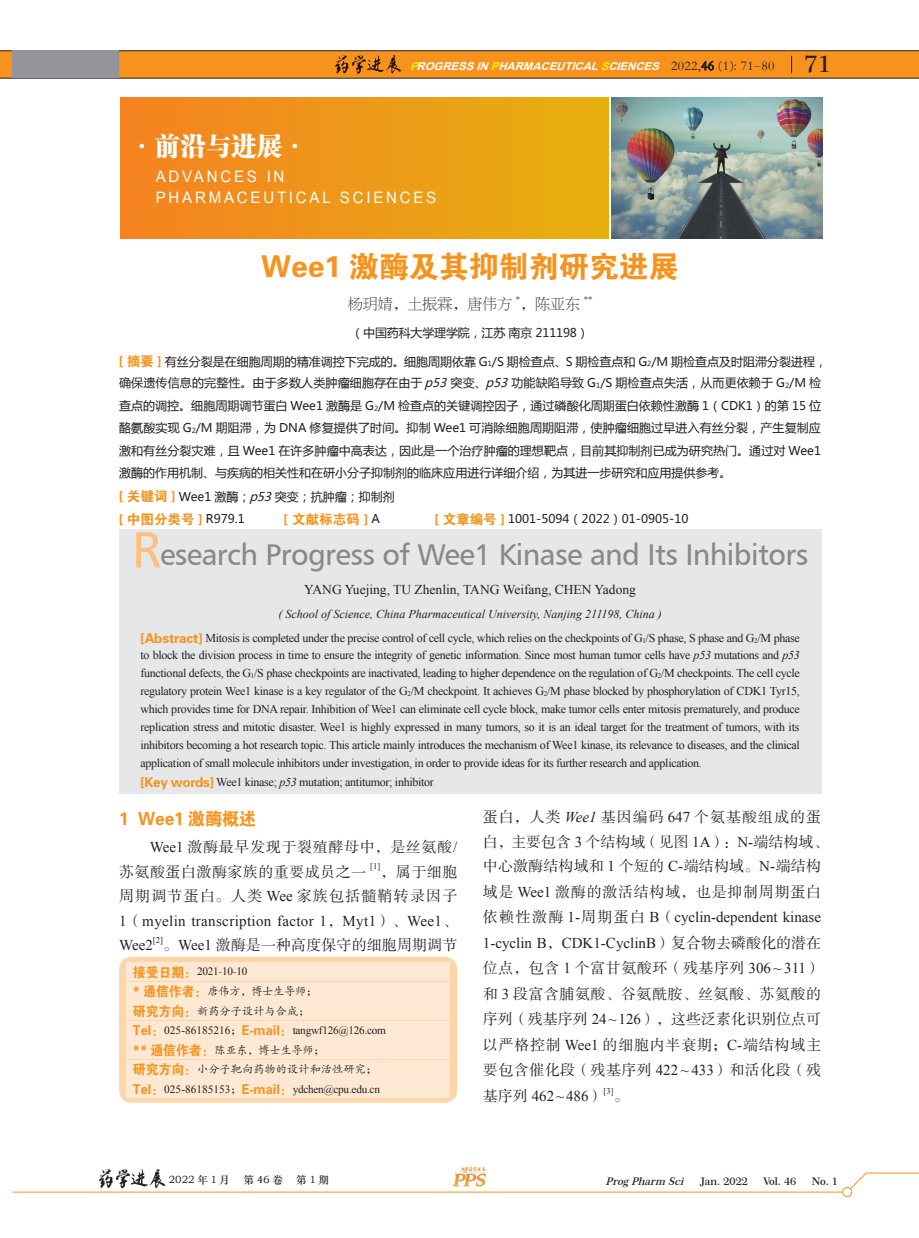
<style>
.page{position:relative;width:919px;height:1238px;background:#fff}
.page>*{position:absolute;margin:0;border:0;box-sizing:border-box;transform-origin:0 0}
.t1{font:30px "Humanist 777 BT Roman B";letter-spacing:-.02em;color:#87898c}
.t2{font:30px "FZDHTK GBK1 0";color:#f7931d}
.t3{font:25.5px "FZCSJW GB1 0";color:#fff}
.t4{font:600 23.1px "Century 751 BT";color:#231f20}
.t5{font:18px "FZDHTK GBK1 0";color:#f7931d;scale:.95 1}
.t6{font:15.75px/21.8px "Arial Narrow";letter-spacing:.15em;color:#fff;scale:1.16 1}
.t7{font:15px/25.5px "FZSSK GBK1 0";letter-spacing:.03em;color:#231f20}
.t8{font:15px/25.5px "Times New Roman";color:#231f20}
.t9{font:15px/24.6px "Times New Roman";letter-spacing:.025em;color:#231f20}
.t10{font:15px/24.6px "FZSSK GBK1 0";letter-spacing:.08em;color:#231f20;text-align:right}
.t11{font:15px "FZSSK GBK1 0";letter-spacing:.005em;color:#231f20}
.t12{font:15px "FZBSK GBK1 0";letter-spacing:-.005em;color:#231f20}
.t13{font:13.5px "Times New Roman";color:#231f20}
.t14{font:13.5px "FZDHTK GBK1 0";color:#f7931d}
.t15{font:12px/18.1px "Times New Roman";letter-spacing:-.025em;color:#231f20;text-align:center}
.t16{font:12px/22.5px "Microsoft Ya Hei";color:#231f20}
.t17{font:11.25px "Times New Roman";letter-spacing:-.025em;color:#231f20}
.t18{font:11.25px/19.5px "FZKTK GBK1 0";color:#231f20}
.t19{font:italic 700 10.95px "Arial";color:#fff;scale:1.04 1}
.t20{font:600 10.5px "Century 751 BT";color:#231f20}
.t21{font:10.5px "ST Zhongsong";letter-spacing:.125em;color:#231f20}
.t22{font:italic 600 10.5px "Century 751 BT";color:#231f20}
.t23{font:8.7px "Times New Roman";color:#231f20}
.t24{font:8.7px "FZSSK GBK1 0";color:#231f20}
.s1{color:#fff101}
.s2{font-family:"Garamond";font-weight:400;font-style:normal;font-size:13.5px;color:#231f20}
.s3{font-family:"FZFSK GBK1 0";font-weight:400;font-style:normal;font-size:13.5px;color:#231f20}
.s4{font-family:"Sim Sun";font-weight:400;font-style:normal;font-size:13.5px;color:#231f20}
.s5{font-family:"FZDHTK GBK1 0";font-size:13.5px;color:#f7931d}
.s6{font-size:7.05px}
.s7{font-style:italic}
.s8{font-family:"Microsoft Ya Hei";font-size:12px;color:#231f20}
.s9{font-size:51px;color:#fcc07c}
.s10{font-family:"Times New Roman"}
.s11{font-family:"FZSSK GBK1 0"}
.s12{font-family:"FZKTK GBK1 0"}
.s13{font-family:"Times New Roman";font-style:italic}
</style>
<div class="page">
<svg style="left:849px;top:1172px;width:69px;height:20px"></svg>
<hr style="left:13px;top:1191px;width:834px;height:1px;background:#f7931d">
<div style="left:842px;top:1187px;width:9px;height:9px;background:#fff;border-radius:50%"></div>
<div style="left:842px;top:1187px;width:9px;height:9px;border:1px solid #f7931d;border-radius:50%"></div>
<img style="left:452px;top:1166px;width:34px;height:21px">
<img style="left:98px;top:1169px;width:68px;height:20px">
<svg style="left:0;top:50px;width:918px;height:28px;background:#df8d2c"></svg>
<div style="left:119px;top:529px;width:702px;height:264px;background:#e6e7e9"></div>
<svg style="left:119px;top:956px;width:338px;height:146px;background:#fddbb6"></svg>
<div style="left:126px;top:962px;width:324px;height:18px;background:#fde9d3"></div>
<div style="left:126px;top:1040px;width:324px;height:18px;background:#fde9d3"></div>
<div style="left:126px;top:1001px;width:324px;height:18px;background:#fde9d3"></div>
<div style="left:126px;top:1079px;width:324px;height:18px;background:#fde9d3"></div>
<div style="left:126px;top:982px;width:324px;height:18px;background:#fde9d3"></div>
<div style="left:126px;top:1060px;width:324px;height:18px;background:#fde9d3"></div>
<div style="left:126px;top:1021px;width:324px;height:18px;background:#fde9d3"></div>
<div style="left:120px;top:97px;width:488px;height:141px;background:linear-gradient(to right,#f48221,#e6b00f)"></div>
<img style="left:611px;top:97px;width:211px;height:141px">
<p class="t19" style="left:410px;top:58px;width:351px"><span class="s1">P</span>ROGRESSIN<span class="s1">P</span>HARMACEUTICAL<span class="s1">S</span>CIENCES <span class="s2">2 0 2 2 ,</span> <span class="s2">4 6</span> <span class="s3">(</span> <span class="s2">1</span> <span class="s3">)</span> <span class="s2">: 7 1</span> <span class="s4">-</span> <span class="s2">8 0</span></p>
<h3 class="t4" style="left:804px;top:50px;width:29px">71</h3>
<h2 class="t3" style="left:129px;top:132px;width:180px">·前沿与进展·</h2>
<h3 class="t6" style="left:156px;top:164px;width:243px">ADVANCES IN<br>PHARMACEUTICAL SCIENCES</h3>
<h1 class="t2" style="left:261px;top:250px;width:419px">Wee1 激酶及其抑制剂研究进展</h1>
<p class="t12" style="left:348px;top:296px;width:166px">杨玥婧，土振霖，唐伟方</p>
<p class="t24" style="left:516px;top:295px;width:6px">*</p>
<p class="t12" style="left:520px;top:296px;width:61px">，陈亚东</p>
<p class="t24" style="left:583px;top:295px;width:10px">**</p>
<p class="t16" style="left:351px;top:321px;width:239px">（中国药科大学理学院，江苏 南京 211198）</p>
<p class="t16" style="left:119px;top:349px;width:709px"><span class="s5">[ 摘要 ]</span> 有丝分裂是在细胞周期的精准调控下完成的。细胞周期依靠 G<span class="s6">1</span>/S 期检查点、S 期检查点和 G<span class="s6">2</span>/M 期检查点及时阻滞分裂进程，确保遗传信息的完整性。由于多数人类肿瘤细胞存在由于<span class="s7">p53</span>突变、<span class="s7">p53</span>功能缺陷导致 G<span class="s6">1</span>/S 期检查点失活，从而更依赖于 G<span class="s6">2</span>/M 检查点的调控。细胞周期调节蛋白 Wee1 激酶是 G<span class="s6">2</span>/M 检查点的关键调控因子，通过磷酸化周期蛋白依赖性激酶 1（CDK1）的第 15 位酪氨酸实现 G<span class="s6">2</span>/M 期阻滞，为 DNA 修复提供了时间。抑制 Wee1 可消除细胞周期阻滞，使肿瘤细胞过早进入有丝分裂，产生复制应激和有丝分裂灾难，且 Wee1 在许多肿瘤中高表达，因此是一个治疗肿瘤的理想靶点，目前其抑制剂已成为研究热门。通过对 Wee1激酶的作用机制、与疾病的相关性和在研小分子抑制剂的临床应用进行详细介绍，为其进一步研究和应用提供参考。<br><span class="s5">[ 关键词 ]</span> Wee1 激酶；<span class="s7">p53</span>突变；抗肿瘤；抑制剂</p>
<p class="t14" style="left:119px;top:511px;width:127px">[ 中图分类号 ] <span class="s8">R979.1</span></p>
<p class="t14" style="left:284px;top:511px;width:97px">[ 文献标志码 ] <span class="s8">A</span></p>
<p class="t16" style="left:435px;top:507px;width:255px"><span class="s5">[ 文章编号 ]</span> 1001-5094（2022）01-0905-10</p>
<h1 class="t1" style="left:132px;top:535px;width:677px"><span class="s9">R</span>esearch Progress of Wee1 Kinase and Its Inhibitors</h1>
<p class="t13" style="left:304px;top:581px;width:333px">YANG Yuejing, TU Zhenlin, TANG Weifang, CHEN Yadong</p>
<p class="t15" style="left:140px;top:601px;width:661px;line-height:23.9px"><span class="s7">( School of Science, China Pharmaceutical University, Nanjing 211198, China )<br></span><span class="s5">[Abstract]</span> Mitosis is completed under the precise control of cell cycle, which relies on the checkpoints of G<span class="s6">1</span>/S phase, S phase and G<span class="s6">2</span>/M phase</p>
<p class="t15" style="left:140px;top:645px;width:661px;text-align:left">to block the division process in time to ensure the integrity of genetic information. Since most human tumor cells have <span class="s7">p53</span> mutations and <span class="s7">p53 </span>functional defects, the G<span class="s6">1</span>/S phase checkpoints are inactivated, leading to higher dependence on the regulation of G<span class="s6">2</span>/M checkpoints. The cell cycle regulatory protein Wee1 kinase is a key regulator of the G<span class="s6">2</span>/M checkpoint. It achieves G<span class="s6">2</span>/M phase blocked by phosphorylation of CDK1 Tyr15, which provides time for DNA repair. Inhibition of Wee1 can eliminate cell cycle block, make tumor cells enter mitosis prematurely, and produce replication stress and mitotic disaster. Wee1 is highly expressed in many tumors, so it is an ideal target for the treatment of tumors, with its inhibitors becoming a hot research topic. This article mainly introduces the mechanism of Wee1 kinase, its relevance to diseases, and the clinical application of small molecule inhibitors under investigation, in order to provide ideas for its further research and application.<br><span class="s5">[Key words]</span> Wee1 kinase; <span class="s7">p53</span> mutation; antitumor; inhibitor</p>
<h3 class="t5" style="left:119px;top:808px;width:146px">1 Wee1 激酶概述</h3>
<p class="t7" style="left:119px;top:835px;width:340px;line-height:24.6px;text-indent:31px"><span class="s10">Wee1</span> 激酶最早发现于裂殖酵母中，是丝氨酸<span class="s10">/</span>苏氨酸蛋白激酶家族的重要成员之一</p>
<p class="t23" style="left:370px;top:860px;width:12px">[1]</p>
<p class="t10" style="left:119px;top:859px;width:340px">，属于细胞<br>周期调节蛋白。人类 <span class="s10">Wee</span> 家族包括髓鞘转录因子</p>
<p class="t9" style="left:119px;top:908px;width:340px">1<span class="s11">（</span>myelin transcription factor 1<span class="s11">，</span>Myt1<span class="s11">）、</span>Wee1<span class="s11">、<br></span>Wee2</p>
<p class="t23" style="left:153px;top:934px;width:12px">[2]</p>
<p class="t11" style="left:163px;top:937px;width:296px">。<span class="s10">Wee1</span> 激酶是一种高度保守的细胞周期调节</p>
<p class="t17" style="left:133px;top:964px;width:116px"><span class="s5">接受日期：</span>2021<span class="s12">-</span>10<span class="s12">-</span>10</p>
<p class="t18" style="left:133px;top:981px;width:186px"><span class="s5">* 通信作者：</span>唐伟方，博士生导师；<span class="s5">研究方向：</span>新药分子设计与合成；</p>
<p class="t17" style="left:133px;top:1022px;width:254px"><span class="s5">Tel：</span>025-86185216<span class="s12">；</span><span class="s5">E-mail：</span>tangwf126<span class="s12">@</span>126<span class="s12">.</span>com</p>
<p class="t18" style="left:133px;top:1040px;width:246px"><span class="s5">** 通信作者：</span>陈亚东，博士生导师；<br><span class="s5">研究方向：</span>小分子靶向药物的设计和活性研究；</p>
<p class="t17" style="left:133px;top:1081px;width:248px"><span class="s5">Tel：</span>025-86185153<span class="s12">；</span><span class="s5">E-mail：</span>ydchen<span class="s12">@</span>cpu<span class="s12">.</span>edu<span class="s12">.</span>cn</p>
<p class="t7" style="left:483px;top:805px;width:347px;line-height:24.9px">蛋白，人类 <span class="s13">Wee1</span> 基因编码 <span class="s10">647</span> 个氨基酸组成的蛋白，主要包含 <span class="s10">3</span> 个结构域（见图 <span class="s10">1A</span>）：<span class="s10">N-</span>端结构域、中心激酶结构域和 <span class="s10">1</span> 个短的 <span class="s10">C-</span>端结构域。<span class="s10">N-</span>端结构域是 <span class="s10">Wee1</span> 激酶的激活结构域，也是抑制周期蛋白</p>
<p class="t8" style="left:483px;top:904px;width:340px"><span class="s11">依赖性激酶</span> 1-<span class="s11">周期蛋白</span> B<span class="s11">（</span>cyclin-dependent kinase<br>1-cyclin B<span class="s11">，</span>CDK1-CyclinB<span class="s11">）复合物去磷酸化的潜在</span></p>
<p class="t7" style="left:483px;top:956px;width:340px;text-align:justify">位点，包含 <span class="s10">1</span> 个富甘氨酸环（残基序列 <span class="s10">306 ~ 311</span>）和 <span class="s10">3</span> 段富含脯氨酸、谷氨酰胺、丝氨酸、苏氦酸的序列（残基序列 <span class="s10">24~126</span>），这些泛素化识别位点可以严格控制 <span class="s10">Wee1</span> 的细胞内半衰期；<span class="s10">C-</span>端结构域主要包含催化段（残基序列 <span class="s10">422 ~ 433</span>）和活化段（残</p>
<p class="t8" style="left:483px;top:1082px;width:122px"><span class="s11">基序列</span> 462~486<span class="s11">）</span></p>
<p class="t23" style="left:603px;top:1084px;width:12px">[3]</p>
<p class="t7" style="left:613px;top:1083px;width:16px">。</p>
<p class="t21" style="left:169px;top:1171px;width:63px">2022 年 1 月</p>
<p class="t21" style="left:243px;top:1171px;width:41px">第46卷</p>
<p class="t21" style="left:296px;top:1171px;width:34px">第1期</p>
<p class="t22" style="left:605px;top:1174px;width:83px">ProgPharm Sci</p>
<p class="t20" style="left:700px;top:1174px;width:50px">Jan. 2022</p>
<p class="t20" style="left:763px;top:1174px;width:35px">Vol. 46</p>
<p class="t20" style="left:811px;top:1174px;width:28px">No. 1</p>
</div>
